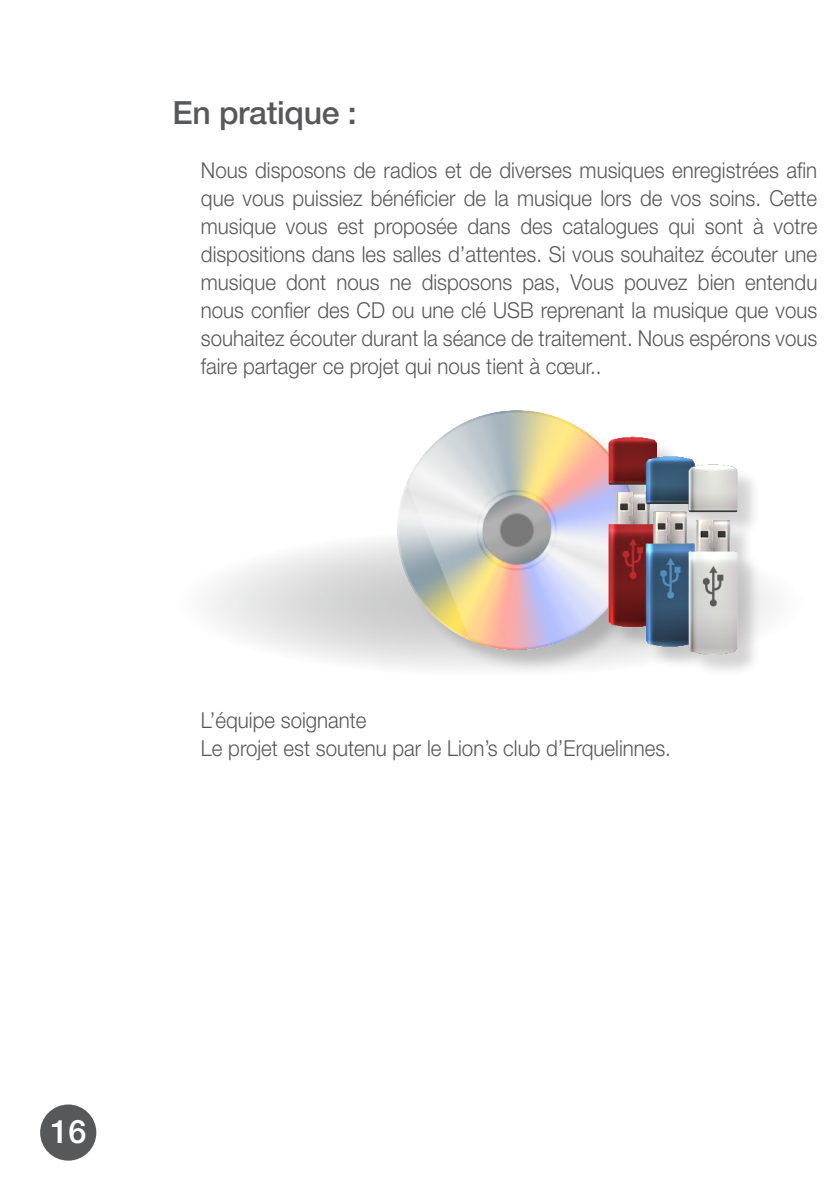
<style>
.page{position:relative;width:840px;height:1191px;background:#fff}
.page>*{position:absolute;margin:0;border:0;box-sizing:border-box;transform-origin:0 0}
.t1{font:500 32.4px "Helvetica Neue LT Std";color:#fff}
.H2_sous_titre{font:500 32px "Helvetica Neue LT Std";letter-spacing:-.01em;color:#57585a}
.texte_courant_11{font:300 22px/28px "Helvetica Neue LT Std";color:#57585a;text-align:justify;scale:.93 1}
</style>
<div class="page">
<div style="left:40px;top:1104px;width:56px;height:56px;background:#57585a;border-radius:50%"></div>
<svg style="left:176px;top:530px;width:628px;height:147px"></svg>
<div style="left:400px;top:413px;width:261px;height:261px;background:#231f20;opacity:.2"></div>
<img style="left:397px;top:410px;width:163px;height:239px">
<img style="left:560px;top:413px;width:207px;height:262px">
<p class="H2_sous_titre" style="left:172px;top:93px;width:186px">En pratique :</p>
<p class="texte_courant_11" style="left:201px;top:155px;width:664px">Nous disposons de radios et de diverses musiques enregistrées afin que vous puissiez bénéficier de la musique lors de vos soins. Cette musique vous est proposée dans des catalogues qui sont à votre dispositions dans les salles d’attentes. Si vous souhaitez écouter une musique dont nous ne disposons pas, Vous pouvez bien entendu nous confier des CD ou une clé USB reprenant la musique que vous souhaitez écouter durant la séance de traitement. Nous espérons vous faire partager ce projet qui nous tient à cœur..</p>
<p class="texte_courant_11" style="left:201px;top:705px;width:506px">L’équipe soignante<br>Le projet est soutenu par le Lion’s club d’Erquelinnes.</p>
<h1 class="t1" style="left:50px;top:1112px;width:38px">16</h1>
</div>
